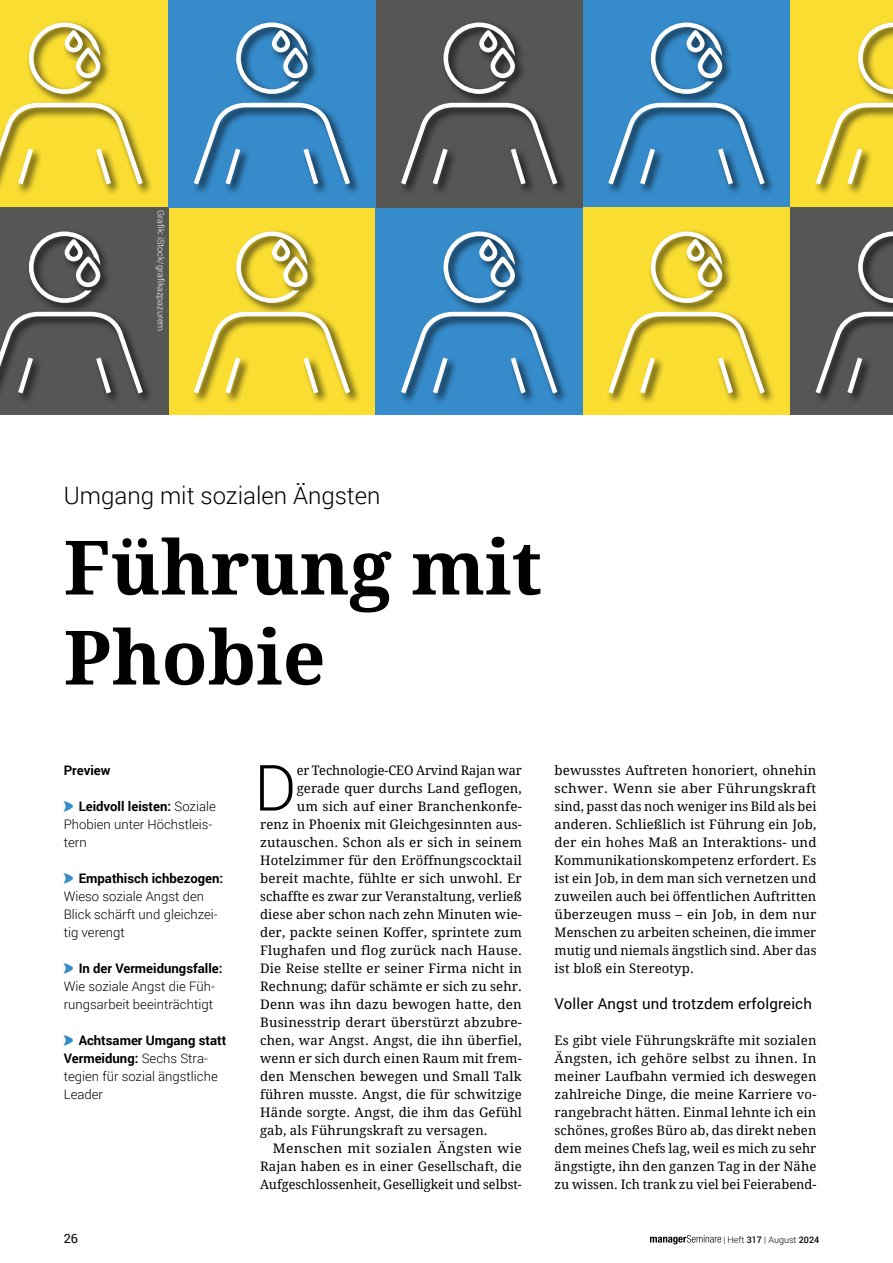
<style>
.page{position:relative;width:893px;height:1263px;background:#fff}
.page>*{position:absolute;margin:0;border:0;box-sizing:border-box;transform-origin:0 0}
.Headline{font:700 75px/90px "Droid Serif";color:#000}
.Standard_erster_Absa{font:300 63.75px "Roboto";color:#000}
.Stichzeile{font:300 24px "Roboto";color:#000}
.Subhead{font:15px "Roboto";letter-spacing:.01em;color:#000}
.Standard_erster_Absa-2{font:13.2px/18px "Droid Serif";letter-spacing:.01em;color:#000;text-align:justify}
.t1{font:300 13.2px/18px "Roboto";color:#000}
.Standard_erster_Absa-3{font:13.2px/18px "Droid Serif";letter-spacing:.01em;color:#000;text-align:justify;scale:1.05 1}
.Standard_Paragraph{font:700 13.2px "Roboto";color:#000}
.t2{font:12.75px "Roboto";color:#000}
.Teaser-Quelle{font:300 9px "Roboto";color:#fff}
.t3{font:300 9px "Roboto";color:#000}
.s1{font-weight:700}
.s2{font-weight:500}
</style>
<div class="page">
<svg style="left:650px;top:1235px;width:71px;height:9px"></svg>
<div style="left:168px;top:207px;width:208px;height:207px;background:#f9dd31"></div>
<div style="left:0;top:0;width:168px;height:207px;background:#f9dd31"></div>
<div style="left:376px;top:207px;width:207px;height:207px;background:#368bcb"></div>
<div style="left:583px;top:0;width:207px;height:207px;background:#368bcb"></div>
<div style="left:376px;top:0;width:207px;height:207px;background:#565655"></div>
<div style="left:583px;top:207px;width:207px;height:207px;background:#f9dd31"></div>
<div style="left:0;top:207px;width:168px;height:207px;background:#565655"></div>
<div style="left:790px;top:0;width:103px;height:207px;background:#f9dd31"></div>
<div style="left:168px;top:0;width:208px;height:207px;background:#368bcb"></div>
<div style="left:790px;top:207px;width:103px;height:207px;background:#565655"></div>
<div style="left:192px;top:20px;width:169px;height:176px;background:#000;opacity:.8"></div>
<svg style="left:194px;top:103px;width:156px;height:81px"></svg>
<svg style="left:236px;top:23px;width:72px;height:71px"></svg>
<div style="left:192px;top:229px;width:169px;height:176px;background:#000;opacity:.8"></div>
<svg style="left:194px;top:312px;width:156px;height:81px"></svg>
<svg style="left:236px;top:231px;width:72px;height:72px"></svg>
<div style="left:0;top:20px;width:154px;height:176px;background:#000;opacity:.8"></div>
<svg style="left:0;top:103px;width:143px;height:81px"></svg>
<svg style="left:29px;top:23px;width:71px;height:71px"></svg>
<div style="left:0;top:229px;width:154px;height:176px;background:#000;opacity:.8"></div>
<svg style="left:0;top:312px;width:143px;height:81px"></svg>
<svg style="left:29px;top:231px;width:71px;height:72px"></svg>
<div style="left:606px;top:20px;width:169px;height:176px;background:#000;opacity:.8"></div>
<svg style="left:608px;top:103px;width:157px;height:81px"></svg>
<svg style="left:651px;top:23px;width:71px;height:71px"></svg>
<div style="left:606px;top:229px;width:169px;height:176px;background:#000;opacity:.8"></div>
<svg style="left:608px;top:312px;width:157px;height:81px"></svg>
<svg style="left:651px;top:231px;width:71px;height:72px"></svg>
<div style="left:399px;top:20px;width:169px;height:176px;background:#000;opacity:.8"></div>
<svg style="left:401px;top:103px;width:156px;height:81px"></svg>
<svg style="left:443px;top:23px;width:72px;height:71px"></svg>
<div style="left:399px;top:229px;width:169px;height:176px;background:#000;opacity:.8"></div>
<svg style="left:401px;top:312px;width:156px;height:81px"></svg>
<svg style="left:443px;top:231px;width:72px;height:72px"></svg>
<div style="left:814px;top:20px;width:79px;height:176px;background:#000;opacity:.8"></div>
<svg style="left:816px;top:103px;width:77px;height:81px"></svg>
<svg style="left:858px;top:23px;width:35px;height:71px"></svg>
<svg style="left:816px;top:312px;width:77px;height:81px"></svg>
<svg style="left:858px;top:231px;width:35px;height:72px"></svg>
<p class="Teaser-Quelle" style="left:167px;top:210px;width:123px;rotate:90deg">Grafik: iStock/grafikazpazurem</p>
<p class="Stichzeile" style="left:64px;top:479px;width:318px">Umgang mit sozialen Ängsten</p>
<p class="Headline" style="left:64px;top:524px;width:480px">Führung mit<br>Phobie</p>
<p class="Standard_Paragraph" style="left:64px;top:760px;width:48px">Preview</p>
<p class="t1" style="left:64px;top:796px;width:154px;text-indent:15px"><span class="s1">Leidvoll leisten:</span> Soziale<br>Phobien unter Höchstleis&shy;tern</p>
<p class="t1" style="left:64px;top:868px;width:161px;text-indent:15px"><span class="s1">Empathisch ichbezogen:<br></span>Wieso soziale Angst den<br>Blick schärft und gleichzei&shy;tig verengt</p>
<p class="t1" style="left:64px;top:958px;width:160px;text-indent:15px"><span class="s1">In der Vermeidungsfalle:<br></span>Wie soziale Angst die Füh&shy;rungsarbeit beeinträchtigt</p>
<p class="t1" style="left:64px;top:1030px;width:164px;text-indent:15px"><span class="s1">Achtsamer Umgang statt<br>Vermeidung:</span> Sechs Stra&shy;tegien für sozial ängstliche<br>Leader</p>
<p class="Standard_erster_Absa" style="left:254px;top:744px;width:43px">D</p>
<p class="Standard_erster_Absa-2" style="left:297px;top:761px;width:227px">er Technologie-CEO Arvind Rajan war</p>
<p class="Standard_erster_Absa-2" style="left:297px;top:779px;width:227px">gerade quer durchs Land geflogen,</p>
<p class="Standard_erster_Absa-2" style="left:297px;top:797px;width:227px">um sich auf einer Branchenkonfe-</p>
<p class="Standard_erster_Absa-2" style="left:260px;top:815px;width:263px">renz in Phoenix mit Gleichgesinnten aus-</p>
<p class="Standard_erster_Absa-2" style="left:260px;top:833px;width:263px">zutauschen. Schon als er sich in seinem</p>
<p class="Standard_erster_Absa-2" style="left:260px;top:851px;width:263px">Hotelzimmer für den Eröffnungscocktail</p>
<p class="Standard_erster_Absa-2" style="left:260px;top:869px;width:263px">bereit machte, fühlte er sich unwohl. Er</p>
<p class="Standard_erster_Absa-2" style="left:260px;top:887px;width:263px">schaffte es zwar zur Veranstaltung, verließ</p>
<p class="Standard_erster_Absa-2" style="left:260px;top:905px;width:263px">diese aber schon nach zehn Minuten wie-</p>
<p class="Standard_erster_Absa-2" style="left:260px;top:923px;width:263px">der, packte seinen Koffer, sprintete zum</p>
<p class="Standard_erster_Absa-2" style="left:260px;top:941px;width:263px">Flughafen und flog zurück nach Hause.</p>
<p class="Standard_erster_Absa-2" style="left:260px;top:959px;width:263px">Die Reise stellte er seiner Firma nicht in</p>
<p class="Standard_erster_Absa-2" style="left:260px;top:977px;width:263px">Rechnung; dafür schämte er sich zu sehr.</p>
<p class="Standard_erster_Absa-2" style="left:260px;top:995px;width:263px">Denn was ihn dazu bewogen hatte, den</p>
<p class="Standard_erster_Absa-2" style="left:260px;top:1013px;width:263px">Businesstrip derart überstürzt abzubre-</p>
<p class="Standard_erster_Absa-2" style="left:260px;top:1031px;width:263px">chen, war Angst. Angst, die ihn überfiel,</p>
<p class="Standard_erster_Absa-2" style="left:260px;top:1049px;width:263px">wenn er sich durch einen Raum mit frem-</p>
<p class="Standard_erster_Absa-2" style="left:260px;top:1067px;width:263px">den Menschen bewegen und Small Talk</p>
<p class="Standard_erster_Absa-2" style="left:260px;top:1085px;width:263px">führen musste. Angst, die für schwitzige</p>
<p class="Standard_erster_Absa-2" style="left:260px;top:1103px;width:263px">Hände sorgte. Angst, die ihm das Gefühl</p>
<p class="Standard_erster_Absa-2" style="left:260px;top:1121px;width:229px">gab, als Führungskraft zu versagen.</p>
<p class="Standard_erster_Absa-3" style="left:260px;top:1139px;width:251px;text-indent:13px">Menschen mit sozialen Ängsten wie Rajan haben es in einer Gesellschaft, die Aufgeschlossenheit, Geselligkeit und selbst-</p>
<p class="Standard_erster_Absa-2" style="left:555px;top:761px;width:263px">bewusstes Auftreten honoriert, ohnehin schwer. Wenn sie aber Führungskraft sind, passt das noch weniger ins Bild als bei anderen. Schließlich ist Führung ein Job, der ein hohes Maß an Interaktions- und Kommunikationskompetenz erfordert. Es ist ein Job, in dem man sich vernetzen und zuweilen auch bei öffentlichen Auftritten überzeugen muss – ein Job, in dem nur Menschen zu arbeiten scheinen, die immer mutig und niemals ängstlich sind. Aber das ist bloß ein Stereotyp.</p>
<p class="Subhead" style="left:555px;top:993px;width:259px">Voller Angst und trotzdem erfolgreich</p>
<p class="Standard_erster_Absa-2" style="left:555px;top:1031px;width:263px">Es gibt viele Führungskräfte mit sozialen Ängsten, ich gehöre selbst zu ihnen. In meiner Laufbahn vermied ich deswegen zahlreiche Dinge, die meine Karriere vo&shy;rangebracht hätten. Einmal lehnte ich ein schönes, großes Büro ab, das direkt neben dem meines Chefs lag, weil es mich zu sehr ängstigte, ihn den ganzen Tag in der Nähe zu wissen. Ich trank zu viel bei Feierabend-</p>
<p class="t2" style="left:64px;top:1230px;width:16px">26</p>
<p class="t3" style="left:723px;top:1233px;width:97px">| Heft <span class="s2">317</span> | August <span class="s2">2024</span></p>
</div>
